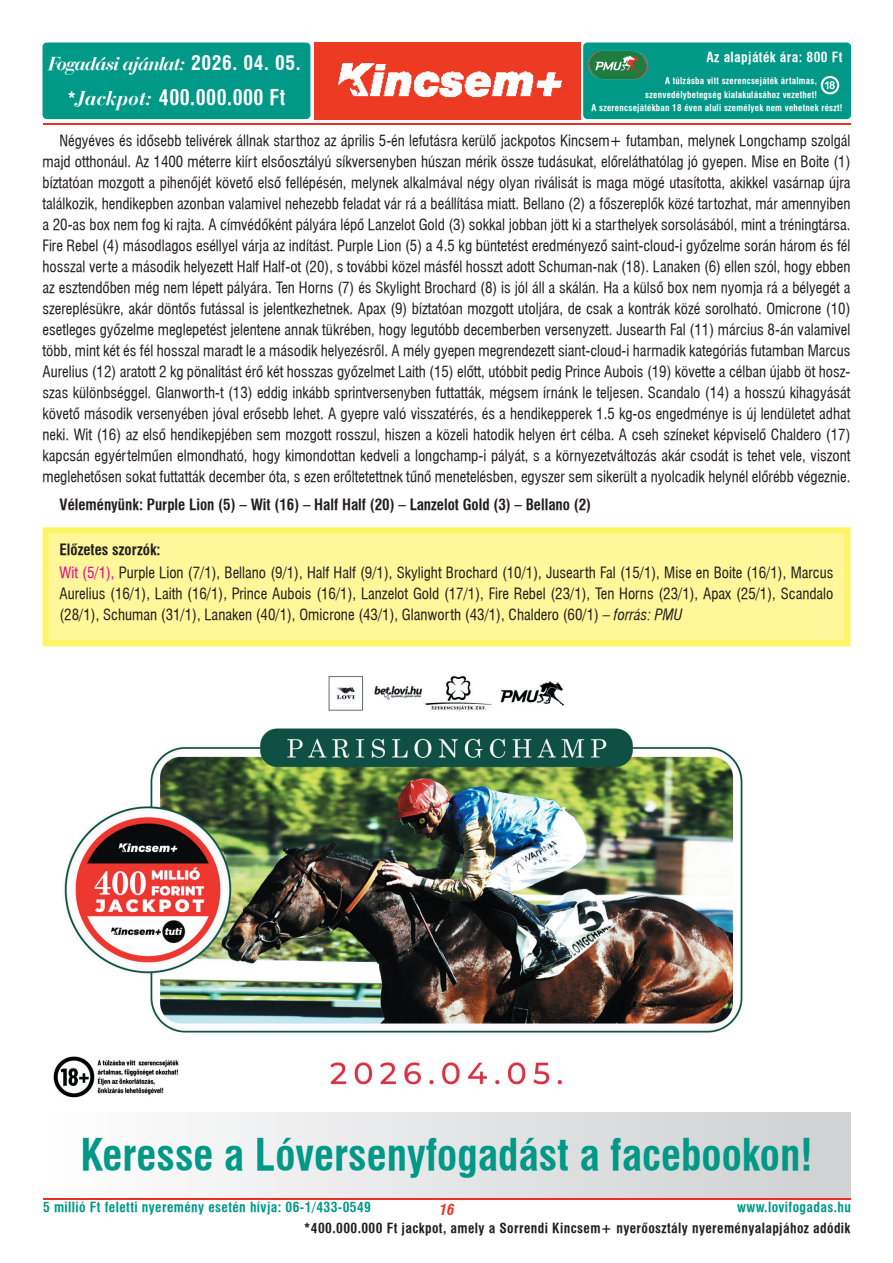
<style>
.page{position:relative;width:893px;height:1263px;background:#fff}
.page>*{position:absolute;margin:0;border:0;box-sizing:border-box;transform-origin:0 0}
.t1{font:42px "Swiss 721 Cn PFL Bold";color:#009886}
.t2{font:21px "Swiss 721 Cn PFL Bold";letter-spacing:.025em;color:#fff;scale:.95 1}
.t3{font:italic 19.5px "Bauer Bodoni PFL Bold";letter-spacing:-.03em;color:#fff}
.t4{font:15px/21px "Swiss 721 Cn PFL Normal";color:#231f20;text-align:justify}
.t5{font:15px "Swiss 721 Cn PFL Bold";color:#231f20}
.t6{font:italic 700 condensed 15px "Swiss 721 BT";color:#ee2e22}
.t7{font:13.5px "Swiss 721 Cn PFL Bold";letter-spacing:.03em;color:#231f20}
.t8{font:13.5px "Swiss 721 Cn PFL Bold";letter-spacing:.03em;color:#009886}
.t9{font:13.5px "Swiss 721 Cn PFL Bold";letter-spacing:.03em;color:#fff}
.t10{font:9px "Swiss 721 Cn PFL Bold";letter-spacing:.03em;color:#fff}
.s1{font-family:"Swiss 721 BT";font-weight:700;font-style:normal;font-stretch:condensed}
.s2{font-size:18px}
.s3{font-family:"Bauer Bodoni PFL Bold";font-style:italic}
.s4{color:#ed028c}
.s5{font-family:"Swiss 721 Cn PFL Italic"}
</style>
<div class="page">
<hr style="left:43px;top:123px;width:808px;height:2px;background:#ee2e22">
<hr style="left:43px;top:1198px;width:808px;height:1px;background:#ee2e22">
<div style="left:583px;top:43px;width:268px;height:76px;background:#009886;border-radius:4px"></div>
<div style="left:43px;top:43px;width:267px;height:76px;background:#009886;border-radius:4px"></div>
<img style="left:820px;top:76px;width:20px;height:19px">
<img style="left:314px;top:43px;width:266px;height:76px">
<img style="left:588px;top:50px;width:60px;height:30px">
<div style="left:43px;top:527px;width:807px;height:119px;background:#fff79a;border:6px solid #fff461"></div>
<img style="left:53px;top:675px;width:690px;height:423px">
<div style="left:43px;top:1113px;width:807px;height:85px;background:linear-gradient(to right,#fefefe,#cecfd2)"></div>
<h3 class="t3" style="left:49px;top:51px;width:253px">Fogadási ajánlat: <span class="s1">2026. 04. 05.</span></h3>
<h2 class="t2" style="left:68px;top:85px;width:231px"><span class="s2">*</span><span class="s3">Jackpot:</span> 400.000.000 Ft</h2>
<p class="t9" style="left:706px;top:49px;width:138px">Az alapjáték ára: 800 Ft</p>
<p class="t10" style="left:665px;top:76px;width:153px">A túlzásba vitt szerencsejáték ártalmas,</p>
<p class="t10" style="left:645px;top:89px;width:173px">szenvedélybetegség kialakulásához vezethet!</p>
<p class="t10" style="left:591px;top:103px;width:253px">A szerencsejátékban 18 éven aluli személyek nem vehetnek részt!</p>
<p class="t4" style="left:43px;top:130px;width:809px;text-indent:17px">Négyéves és idősebb telivérek állnak starthoz az április 5-én lefutásra kerülő jackpotos Kincsem+ futamban, melynek Longchamp szolgál majd otthonául. Az 1400 méterre kiírt elsőosztályú síkversenyben húszan mérik össze tudásukat, előreláthatólag jó gyepen. Mise en Boite (1) bíztatóan mozgott a pihenőjét követő első fellépésén, melynek alkalmával négy olyan riválisát is maga mögé utasította, akikkel vasárnap újra találkozik, hendikepben azonban valamivel nehezebb feladat vár rá a beállítása miatt. Bellano (2) a főszereplők közé tartozhat, már amennyiben a 20-as box nem fog ki rajta. A címvédőként pályára lépő Lanzelot Gold (3) sokkal jobban jött ki a starthelyek sorsolásából, mint a tréningtársa.<br>Fire Rebel (4) másodlagos eséllyel várja az indítást. Purple Lion (5) a 4.5 kg büntetést eredményező saint-cloud-i győzelme során három és fél hosszal verte a második helyezett Half Half-ot (20), s további közel másfél hosszt adott Schuman-nak (18). Lanaken (6) ellen szól, hogy ebben az esztendőben még nem lépett pályára. Ten Horns (7) és Skylight Brochard (8) is jól áll a skálán. Ha a külső box nem nyomja rá a bélyegét a szereplésükre, akár döntős futással is jelentkezhetnek. Apax (9) bíztatóan mozgott utoljára, de csak a kontrák közé sorolható. Omicrone (10) esetleges győzelme meglepetést jelentene annak tükrében, hogy legutóbb decemberben versenyzett. Jusearth Fal (11) március 8-án valamivel több, mint két és fél hosszal maradt le a második helyezésről. A mély gyepen megrendezett siant-cloud-i harmadik kategóriás futamban Marcus Aurelius (12) aratott 2 kg pönalitást érő két hosszas győzelmet Laith (15) előtt, utóbbit pedig Prince Aubois (19) követte a célban újabb öt hos - szas különbséggel. Glanworth-t (13) eddig inkább sprintversenyben futtatták, mégsem írnánk le teljesen. Scandalo (14) a hosszú kihagyását követő második versenyében jóval erősebb lehet. A gyepre való visszatérés, és a hendikepperek 1.5 kg-os engedménye is új lendületet adhat neki. Wit (16) az első hendikepjében sem mozgott rosszul, hiszen a közeli hatodik helyen ért célba. A cseh színeket képviselő Chaldero (17) kapcsán egyértelműen elmondható, hogy kimondottan kedveli a longchamp-i pályát, s a környezetváltozás akár csodát is tehet vele, viszont meglehetősen sokat futtatták december óta, s ezen erőltetettnek tűnő menetelésben, egyszer sem sikerült a nyolcadik helynél előrébb végeznie.</p>
<p class="t5" style="left:60px;top:495px;width:533px">Véleményünk: Purple Lion (5) – Wit (16) – Half Half (20) – Lanzelot Gold (3) – Bellano (2)</p>
<p class="t5" style="left:60px;top:540px;width:103px">Előzetes szorzók:</p>
<p class="t4" style="left:60px;top:562px;width:775px"><span class="s4">Wit (5/1),</span> Purple Lion (7/1), Bellano (9/1), Half Half (9/1), Skylight Brochard (10/1), Jusearth Fal (15/1), Mise en Boite (16/1), Marcus Aurelius (16/1), Laith (16/1), Prince Aubois (16/1), Lanzelot Gold (17/1), Fire Rebel (23/1), Ten Horns (23/1), Apax (25/1), Scandalo (28/1), Schuman (31/1), Lanaken (40/1), Omicrone (43/1), Glanworth (43/1), Chaldero (60/1) <span class="s5">– forrás: PMU</span></p>
<h1 class="t1" style="left:80px;top:1130px;width:734px">Keresse a Lóversenyfogadást a facebookon!</h1>
<p class="t8" style="left:43px;top:1199px;width:329px">5 millió Ft feletti nyeremény esetén hívja: 06-1/433-0549</p>
<p class="t6" style="left:439px;top:1200px;width:17px">16</p>
<p class="t8" style="left:737px;top:1199px;width:115px">www.lovifogadas.hu</p>
<p class="t7" style="left:304px;top:1220px;width:548px">*400.000.000 Ft jackpot, amely a Sorrendi Kincsem+ nyerőosztály nyereményalapjához adódik</p>
</div>
